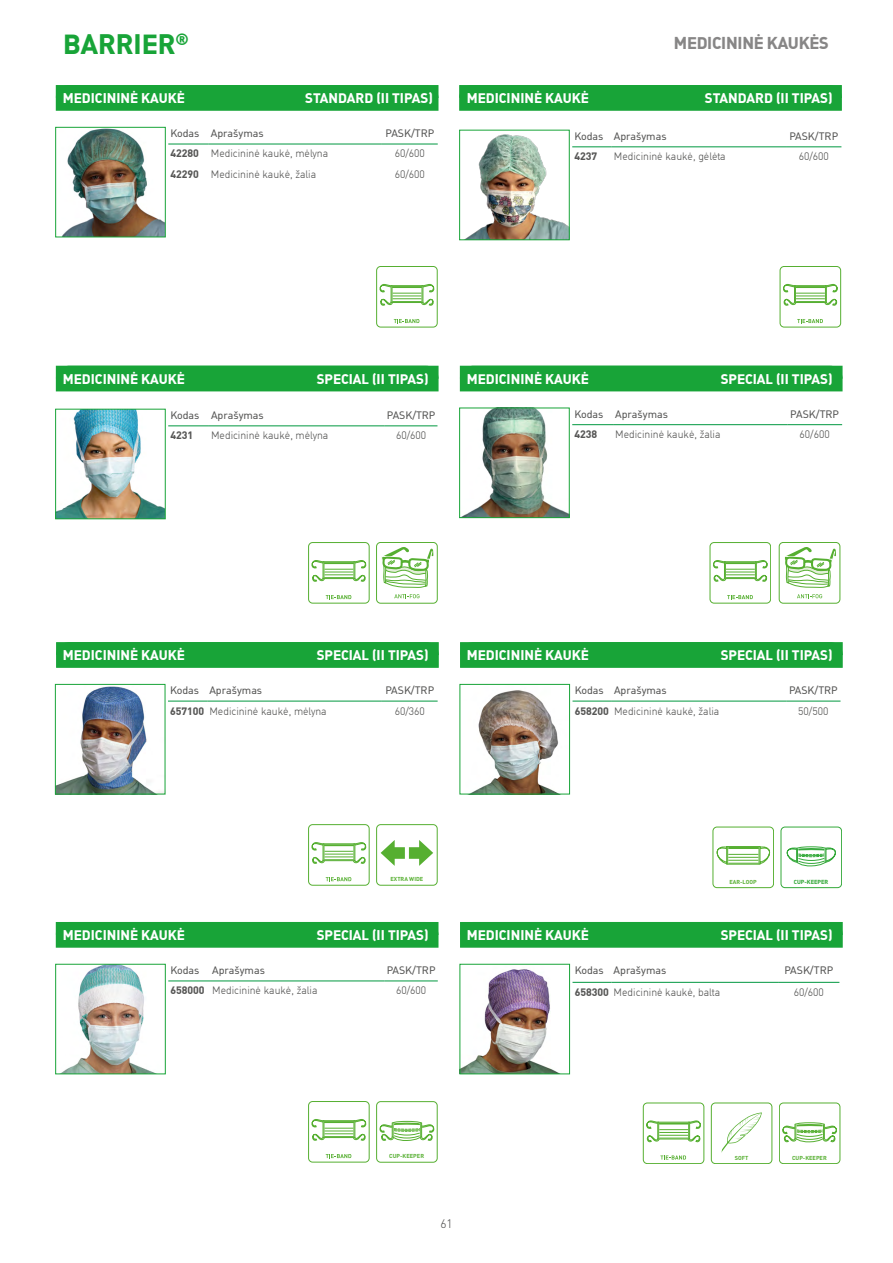
<style>
.page{position:relative;width:893px;height:1263px;background:#fff}
.page>*{position:absolute;margin:0;border:0;box-sizing:border-box;transform-origin:0 0}
.t1{font:700 27px "Molnlycke Din";color:#18a438}
.t2{font:700 16.5px "Molnlycke Din";letter-spacing:-.015em;color:#878686}
.t3{font:700 13.5px "Molnlycke Din";color:#fff}
.t4{font:300 12px "MHC Din";color:#575756}
.t5{font:300 10.5px "Molnlycke Din";color:#575756}
.t6{font:10.5px "Molnlycke Din";color:#575756}
.t7{font:700 10.5px "Molnlycke Din";color:#575756}
.t8{font:700 5.7px "DIN";color:#56af31}
.t9{font:700 5.7px "MHC Din";color:#34a93a}
.s1{font-weight:700}
</style>
<div class="page">
<img style="left:62px;top:129px;width:102px;height:106px">
<div style="left:55px;top:127px;width:111px;height:110px;border:1px solid #18a438"></div>
<svg style="left:376px;top:266px;width:62px;height:61px"></svg>
<hr style="left:168px;top:144px;width:41px;height:1px;background:#009840">
<hr style="left:209px;top:144px;width:173px;height:1px;background:#009840">
<hr style="left:382px;top:144px;width:56px;height:1px;background:#009840">
<img style="left:463px;top:409px;width:105px;height:107px">
<div style="left:459px;top:407px;width:111px;height:111px;border:1px solid #18a438"></div>
<img style="left:57px;top:411px;width:107px;height:106px">
<div style="left:55px;top:409px;width:111px;height:110px;border:1px solid #18a438"></div>
<svg style="left:784px;top:547px;width:52px;height:41px"></svg>
<div style="left:779px;top:542px;width:61px;height:61px;border:1px solid #56af31;border-radius:4px"></div>
<svg style="left:797px;top:594px;width:25px;height:4px"></svg>
<svg style="left:381px;top:547px;width:52px;height:41px"></svg>
<div style="left:376px;top:542px;width:62px;height:61px;border:1px solid #56af31;border-radius:4px"></div>
<svg style="left:394px;top:594px;width:26px;height:4px"></svg>
<svg style="left:308px;top:542px;width:61px;height:61px"></svg>
<svg style="left:710px;top:542px;width:61px;height:61px"></svg>
<div style="left:56px;top:366px;width:383px;height:25px;background:#18a438"></div>
<svg style="left:55px;top:365px;width:384px;height:15px"></svg>
<div style="left:460px;top:366px;width:382px;height:25px;background:#18a438"></div>
<svg style="left:459px;top:365px;width:384px;height:15px"></svg>
<hr style="left:168px;top:426px;width:41px;height:1px;background:#009840">
<hr style="left:209px;top:426px;width:176px;height:1px;background:#009840">
<hr style="left:385px;top:426px;width:52px;height:1px;background:#009840">
<hr style="left:572px;top:424px;width:41px;height:1px;background:#009840">
<hr style="left:613px;top:424px;width:174px;height:1px;background:#009840">
<hr style="left:787px;top:424px;width:55px;height:1px;background:#009840">
<div style="left:56px;top:85px;width:382px;height:26px;background:#18a438;border:2px solid #18a438"></div>
<svg style="left:55px;top:85px;width:384px;height:14px"></svg>
<img style="left:467px;top:134px;width:101px;height:104px">
<div style="left:459px;top:130px;width:111px;height:110px;border:1px solid #18a438"></div>
<svg style="left:780px;top:266px;width:61px;height:61px"></svg>
<hr style="left:572px;top:147px;width:40px;height:1px;background:#009840">
<hr style="left:612px;top:147px;width:174px;height:1px;background:#009840">
<hr style="left:786px;top:147px;width:55px;height:1px;background:#009840">
<div style="left:459px;top:85px;width:383px;height:26px;background:#18a438;border:2px solid #18a438"></div>
<svg style="left:459px;top:85px;width:383px;height:14px"></svg>
<img style="left:473px;top:690px;width:86px;height:102px">
<div style="left:459px;top:684px;width:111px;height:110px;border:1px solid #18a438"></div>
<img style="left:63px;top:966px;width:90px;height:106px">
<div style="left:55px;top:964px;width:111px;height:110px;border:1px solid #18a438"></div>
<img style="left:461px;top:969px;width:96px;height:103px">
<div style="left:459px;top:964px;width:111px;height:110px;border:1px solid #18a438"></div>
<svg style="left:713px;top:827px;width:61px;height:61px"></svg>
<hr style="left:728px;top:848px;width:30px;height:1px;background:#56af31">
<hr style="left:728px;top:847px;width:30px;height:1px;background:#56af31">
<hr style="left:728px;top:863px;width:30px;height:1px;background:#56af31">
<svg style="left:781px;top:827px;width:61px;height:61px"></svg>
<svg style="left:308px;top:1101px;width:61px;height:61px"></svg>
<svg style="left:376px;top:1101px;width:62px;height:61px"></svg>
<div style="left:711px;top:1102px;width:61px;height:62px;border:1px solid #56af31;border-radius:4px"></div>
<svg style="left:721px;top:1112px;width:41px;height:41px"></svg>
<svg style="left:643px;top:1102px;width:61px;height:62px"></svg>
<svg style="left:779px;top:1102px;width:61px;height:62px"></svg>
<div style="left:460px;top:642px;width:383px;height:26px;background:#18a438;border:2px solid #18a438"></div>
<svg style="left:460px;top:642px;width:383px;height:14px"></svg>
<div style="left:56px;top:922px;width:382px;height:26px;background:#18a438;border:2px solid #18a438"></div>
<svg style="left:55px;top:922px;width:384px;height:14px"></svg>
<div style="left:460px;top:922px;width:383px;height:26px;background:#18a438;border:2px solid #18a438"></div>
<svg style="left:460px;top:922px;width:383px;height:14px"></svg>
<hr style="left:572px;top:701px;width:40px;height:1px;background:#009840">
<hr style="left:612px;top:701px;width:174px;height:1px;background:#009840">
<hr style="left:786px;top:701px;width:54px;height:1px;background:#009840">
<hr style="left:168px;top:981px;width:42px;height:1px;background:#009840">
<hr style="left:210px;top:981px;width:174px;height:1px;background:#009840">
<hr style="left:384px;top:981px;width:54px;height:1px;background:#009840">
<hr style="left:572px;top:982px;width:39px;height:1px;background:#009840">
<hr style="left:611px;top:982px;width:167px;height:1px;background:#009840">
<hr style="left:778px;top:982px;width:61px;height:1px;background:#009840">
<img style="left:57px;top:686px;width:106px;height:106px">
<div style="left:55px;top:684px;width:110px;height:110px;border:1px solid #18a438"></div>
<div style="left:376px;top:824px;width:62px;height:61px;border:1px solid #56af31;border-radius:4px"></div>
<svg style="left:381px;top:840px;width:52px;height:26px"></svg>
<svg style="left:308px;top:824px;width:61px;height:61px"></svg>
<div style="left:56px;top:642px;width:383px;height:26px;background:#18a438;border:2px solid #18a438"></div>
<svg style="left:56px;top:642px;width:383px;height:14px"></svg>
<hr style="left:168px;top:701px;width:39px;height:1px;background:#009840">
<hr style="left:207px;top:701px;width:175px;height:1px;background:#009840">
<hr style="left:382px;top:701px;width:56px;height:1px;background:#009840">
<h1 class="t1" style="left:63px;top:28px;width:127px">BARRIER<sup>®</sup></h1>
<h2 class="t2" style="left:674px;top:33px;width:156px">MEDICININĖ KAUKĖS</h2>
<p class="t3" style="left:63px;top:90px;width:123px">MEDICININĖ KAUKĖ</p>
<p class="t3" style="left:467px;top:90px;width:123px">MEDICININĖ KAUKĖ</p>
<p class="t3" style="left:305px;top:90px;width:129px">STANDARD (II TIPAS)</p>
<p class="t3" style="left:705px;top:90px;width:129px">STANDARD (II TIPAS)</p>
<p class="t6" style="left:170px;top:127px;width:95px">Kodas Aprašymas</p>
<p class="t6" style="left:385px;top:127px;width:50px">PASK/TRP</p>
<p class="t5" style="left:170px;top:148px;width:159px"><span class="s1">42280</span> Medicininė kaukė, mėlyna</p>
<p class="t5" style="left:395px;top:148px;width:32px">60/600</p>
<p class="t5" style="left:170px;top:168px;width:147px"><span class="s1">42290</span> Medicininė kaukė, žalia</p>
<p class="t5" style="left:395px;top:168px;width:32px">60/600</p>
<p class="t6" style="left:574px;top:130px;width:94px">Kodas Aprašymas</p>
<p class="t6" style="left:789px;top:130px;width:50px">PASK/TRP</p>
<p class="t7" style="left:574px;top:150px;width:24px">4237</p>
<p class="t5" style="left:614px;top:151px;width:113px">Medicininė kaukė, gėlėta</p>
<p class="t5" style="left:799px;top:151px;width:32px">60/600</p>
<p class="t3" style="left:63px;top:371px;width:123px">MEDICININĖ KAUKĖ</p>
<p class="t3" style="left:467px;top:371px;width:123px">MEDICININĖ KAUKĖ</p>
<p class="t6" style="left:170px;top:409px;width:95px">Kodas Aprašymas</p>
<p class="t6" style="left:387px;top:409px;width:50px">PASK/TRP</p>
<p class="t7" style="left:170px;top:429px;width:24px">4231</p>
<p class="t5" style="left:211px;top:430px;width:119px">Medicininė kaukė, mėlyna</p>
<p class="t5" style="left:396px;top:430px;width:32px">60/600</p>
<p class="t3" style="left:317px;top:371px;width:113px">SPECIAL (II TIPAS)</p>
<p class="t3" style="left:721px;top:371px;width:113px">SPECIAL (II TIPAS)</p>
<p class="t6" style="left:574px;top:408px;width:95px">Kodas Aprašymas</p>
<p class="t6" style="left:790px;top:408px;width:50px">PASK/TRP</p>
<p class="t7" style="left:574px;top:428px;width:24px">4238</p>
<p class="t5" style="left:615px;top:428px;width:107px">Medicininė kaukė, žalia</p>
<p class="t5" style="left:800px;top:428px;width:32px">60/600</p>
<p class="t3" style="left:63px;top:647px;width:123px">MEDICININĖ KAUKĖ</p>
<p class="t6" style="left:170px;top:684px;width:94px">Kodas Aprašymas</p>
<p class="t6" style="left:385px;top:684px;width:50px">PASK/TRP</p>
<p class="t5" style="left:170px;top:705px;width:158px"><span class="s1">657100</span> Medicininė kaukė, mėlyna</p>
<p class="t5" style="left:395px;top:705px;width:32px">60/360</p>
<p class="t3" style="left:317px;top:647px;width:113px">SPECIAL (II TIPAS)</p>
<p class="t3" style="left:467px;top:647px;width:123px">MEDICININĖ KAUKĖ</p>
<p class="t3" style="left:721px;top:647px;width:113px">SPECIAL (II TIPAS)</p>
<p class="t6" style="left:575px;top:684px;width:94px">Kodas Aprašymas</p>
<p class="t6" style="left:789px;top:684px;width:50px">PASK/TRP</p>
<p class="t5" style="left:575px;top:705px;width:146px"><span class="s1">658200</span> Medicininė kaukė, žalia</p>
<p class="t5" style="left:798px;top:705px;width:32px">50/500</p>
<p class="t8" style="left:390px;top:875px;width:34px">EXTRA WIDE</p>
<p class="t8" style="left:729px;top:878px;width:29px">EAR-LOOP</p>
<p class="t9" style="left:794px;top:878px;width:36px">CUP-KEEPER</p>
<p class="t3" style="left:63px;top:927px;width:123px">MEDICININĖ KAUKĖ</p>
<p class="t3" style="left:467px;top:927px;width:123px">MEDICININĖ KAUKĖ</p>
<p class="t3" style="left:317px;top:927px;width:113px">SPECIAL (II TIPAS)</p>
<p class="t3" style="left:721px;top:927px;width:113px">SPECIAL (II TIPAS)</p>
<p class="t6" style="left:170px;top:964px;width:96px">Kodas Aprašymas</p>
<p class="t6" style="left:387px;top:964px;width:50px">PASK/TRP</p>
<p class="t5" style="left:170px;top:985px;width:149px"><span class="s1">658000</span> Medicininė kaukė, žalia</p>
<p class="t5" style="left:396px;top:985px;width:32px">60/600</p>
<p class="t6" style="left:575px;top:964px;width:93px">Kodas Aprašymas</p>
<p class="t6" style="left:784px;top:964px;width:50px">PASK/TRP</p>
<p class="t5" style="left:575px;top:986px;width:147px"><span class="s1">658300</span> Medicininė kaukė, balta</p>
<p class="t5" style="left:794px;top:986px;width:32px">60/600</p>
<p class="t8" style="left:389px;top:1152px;width:36px">CUP-KEEPER</p>
<p class="t8" style="left:735px;top:1154px;width:15px">SOFT</p>
<p class="t8" style="left:792px;top:1154px;width:36px">CUP-KEEPER</p>
<p class="t4" style="left:440px;top:1216px;width:14px">61</p>
</div>
